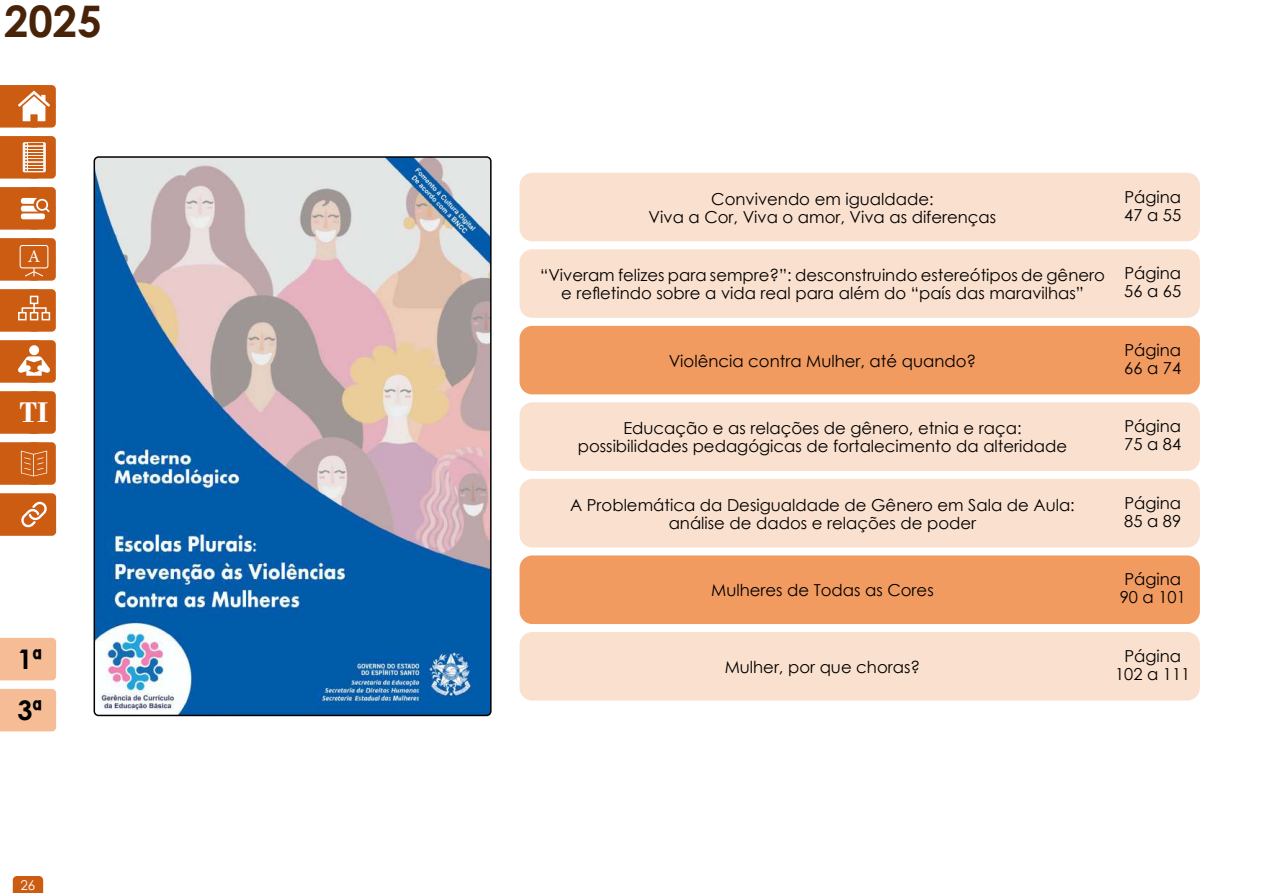
<style>
.page{position:relative;width:1263px;height:893px;background:#fff}
.page>*{position:absolute;margin:0;border:0;box-sizing:border-box;transform-origin:0 0}
.t1{font:700 43.5px "Century Gothic";color:#492307}
.t2{font:700 29.85px "Bodoni";color:#fff}
.t3{font:700 27px/51px "Century Gothic";color:#000}
.t4{font:18px "Minion Pro";color:#fff}
.t5{font:16.5px/18px "Century Gothic";color:#000}
.t6{font:13.5px "Century Gothic";color:#fff}
</style>
<div class="page">
<svg style="left:0;top:85px;width:56px;height:43px"></svg>
<svg style="left:0;top:136px;width:56px;height:43px;background:#d37739"></svg>
<svg style="left:0;top:187px;width:56px;height:43px;background:#d47639"></svg>
<svg style="left:0;top:238px;width:56px;height:43px;background:#cf6722"></svg>
<svg style="left:0;top:289px;width:56px;height:43px;background:#d16d2c"></svg>
<svg style="left:0;top:340px;width:56px;height:43px;background:#d5793c"></svg>
<svg style="left:0;top:391px;width:56px;height:43px"></svg>
<div style="left:13px;top:391px;width:42px;height:43px;background:#cc5c12;border-radius:50%"></div>
<svg style="left:0;top:442px;width:56px;height:43px;background:#cf6620"></svg>
<svg style="left:0;top:493px;width:56px;height:43px;background:#d06b28"></svg>
<div style="left:0;top:638px;width:56px;height:42px;background:#f5bc95"></div>
<div style="left:0;top:689px;width:56px;height:42px;background:#f5bc95"></div>
<svg style="left:13px;top:876px;width:30px;height:17px"></svg>
<div style="left:519px;top:173px;width:681px;height:68px;background:#fae0ce;border-radius:13px"></div>
<div style="left:519px;top:249px;width:681px;height:69px;background:#fae0ce;border-radius:13px"></div>
<div style="left:519px;top:326px;width:681px;height:68px;background:#f19b61;border-radius:13px"></div>
<div style="left:519px;top:402px;width:681px;height:69px;background:#fae0ce;border-radius:13px"></div>
<div style="left:519px;top:479px;width:681px;height:68px;background:#fae0ce;border-radius:13px"></div>
<div style="left:519px;top:555px;width:681px;height:69px;background:#f19b61;border-radius:13px"></div>
<div style="left:519px;top:632px;width:681px;height:69px;background:#fae0ce;border-radius:13px"></div>
<img style="left:94px;top:159px;width:395px;height:556px">
<div style="left:94px;top:156px;width:398px;height:560px;border:2px solid #000;border-radius:4px"></div>
<h1 class="t1" style="left:4px;top:-12px;width:99px">2025</h1>
<p class="t4" style="left:28px;top:244px;width:14px">A</p>
<h2 class="t2" style="left:19px;top:395px;width:30px">TI</h2>
<h3 class="t3" style="left:17px;top:633px;width:26px">1ª<br>3ª</h3>
<p class="t6" style="left:20px;top:875px;width:16px">26</p>
<p class="t5" style="left:649px;top:189px;width:349px;text-align:center">Convivendo em igualdade:<br>Viva a Cor, Viva o amor, Viva as diferenças</p>
<p class="t5" style="left:540px;top:266px;width:566px;text-align:center">“Viveram felizes para sempre?”: desconstruindo estereótipos de gênero e refletindo sobre a vida real para além do “país das maravilhas”</p>
<p class="t5" style="left:669px;top:351px;width:309px">Violência contra Mulher, até quando?</p>
<p class="t5" style="left:1124px;top:187px;width:58px">Página<br>47 a 55</p>
<p class="t5" style="left:1124px;top:264px;width:58px">Página<br>56 a 65</p>
<p class="t5" style="left:1124px;top:341px;width:58px">Página<br>66 a 74</p>
<p class="t5" style="left:578px;top:419px;width:491px;text-align:center">Educação e as relações de gênero, etnia e raça: possibilidades pedagógicas de fortalecimento da alteridade</p>
<p class="t5" style="left:570px;top:495px;width:506px;text-align:center">A Problemática da Desigualdade de Gênero em Sala de Aula: análise de dados e relações de poder</p>
<p class="t5" style="left:711px;top:581px;width:224px">Mulheres de Todas as Cores</p>
<p class="t5" style="left:1124px;top:417px;width:58px">Página<br>75 a 84</p>
<p class="t5" style="left:1124px;top:494px;width:58px">Página<br>85 a 89</p>
<p class="t5" style="left:1120px;top:570px;width:68px">Página<br>90 a 101</p>
<p class="t5" style="left:725px;top:658px;width:197px">Mulher, por que choras?</p>
<p class="t5" style="left:1115px;top:647px;width:77px;text-align:center">Página<br>102 a 111</p>
</div>
